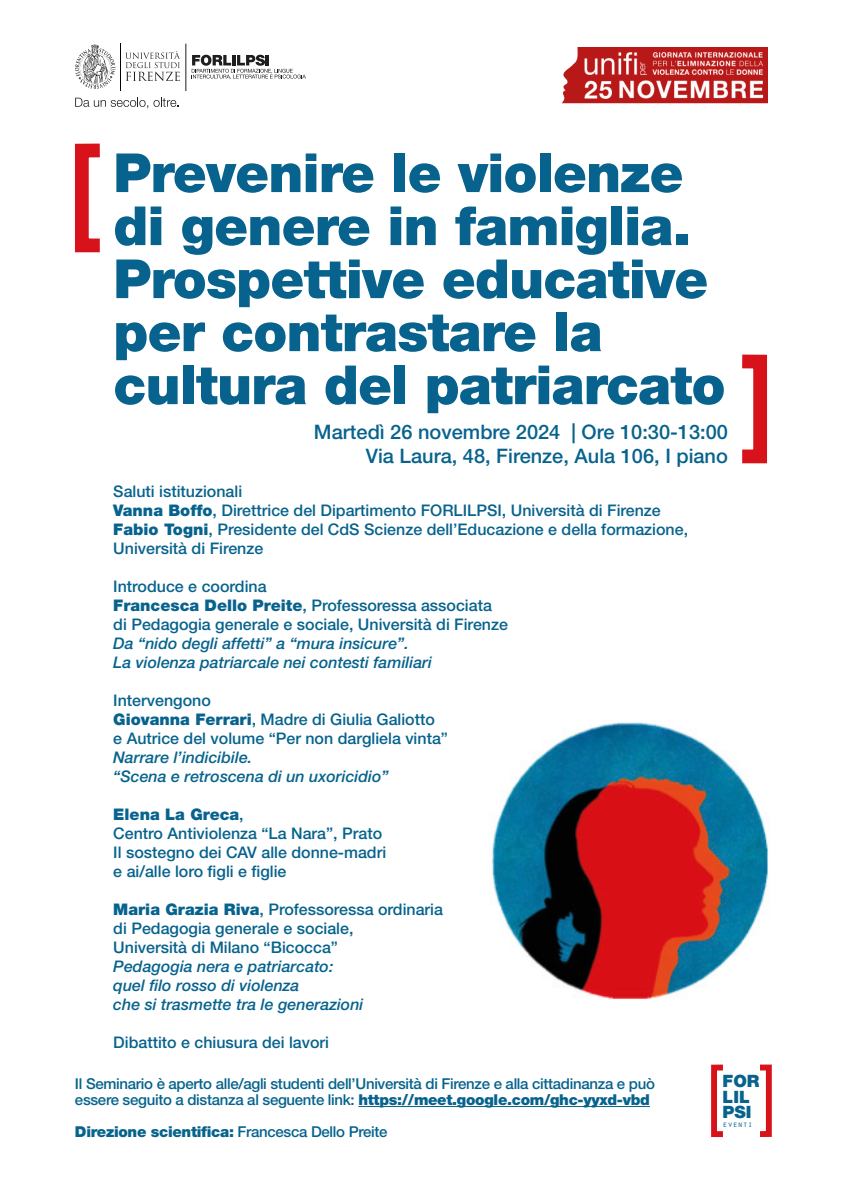
<style>
.page{position:relative;width:842px;height:1191px;background:#fff}
.page>*{position:absolute;margin:0;border:0;box-sizing:border-box;transform-origin:0 0}
.Normale{font:900 54px/53px "Helvetica Neue LT Pro";letter-spacing:-.015em;color:#07638d}
.t1{font:500 20px "Helvetica Neue LT Pro";color:#07638d}
.t2{font:900 17px "Helvetica Neue LT Pro";color:#07638d}
.t3{font:500 16px/19px "Helvetica Neue LT Pro";color:#07638d}
.t4{font:italic 500 16px/19px "Helvetica Neue LT Pro";color:#07638d}
.t5{font:500 15px/16px "Helvetica Neue LT Pro";letter-spacing:-.02em;color:#07638d}
.t6{font:900 15px "Helvetica Neue LT Pro";letter-spacing:-.02em;color:#07638d}
.Normale-2{font:8.4px "Orator Std";color:#07638d}
.s1{font-weight:900}
.s2{font-weight:500}
</style>
<div class="page">
<img style="left:562px;top:48px;width:205px;height:56px">
<div style="left:757px;top:1064px;width:15px;height:73px;border:6px solid #d8121a"></div>
<div style="left:711px;top:1064px;width:15px;height:73px;border:6px solid #d8121a"></div>
<hr style="left:358px;top:1106px;width:292px;height:1px;background:#07638d">
<div style="left:735px;top:354px;width:32px;height:109px;border:14px solid #d8121a"></div>
<div style="left:75px;top:144px;width:32px;height:108px;border:14px solid #d8121a"></div>
<hr style="left:120px;top:43px;width:1px;height:48px;background:#020203">
<svg style="left:125px;top:51px;width:55px;height:30px"></svg>
<svg style="left:75px;top:44px;width:40px;height:45px"></svg>
<svg style="left:75px;top:98px;width:104px;height:10px"></svg>
<hr style="left:186px;top:44px;width:1px;height:47px;background:#1d1d1b">
<svg style="left:192px;top:55px;width:114px;height:24px"></svg>
<img style="left:492px;top:722px;width:276px;height:277px">
<p class="Normale" style="left:113px;top:146px;width:579px">Prevenire le violenze di genere in famiglia.</p>
<p class="Normale" style="left:113px;top:252px;width:614px">Prospettive educative per contrastare la cultura del patriarcato</p>
<p class="t1" style="left:314px;top:420px;width:415px">Martedì 26 novembre 2024 | Ore 10:30-13:00</p>
<p class="t1" style="left:366px;top:444px;width:364px">Via Laura, 48, Firenze, Aula 106, I piano</p>
<p class="t3" style="left:113px;top:481px;width:130px">Saluti istituzionali</p>
<p class="t3" style="left:113px;top:500px;width:549px"><span class="s1">Vanna Boffo</span>, Direttrice del Dipartimento FORLILPSI, Università di Firenze</p>
<p class="t3" style="left:113px;top:519px;width:576px"><span class="s1">Fabio Togni</span>, Presidente del CdS Scienze dell’Educazione e della formazione,<br>Università di Firenze</p>
<p class="t3" style="left:113px;top:576px;width:155px">Introduce e coordina</p>
<p class="t3" style="left:113px;top:595px;width:396px"><span class="s1">Francesca Dello Preite</span>, Professoressa associata di Pedagogia generale e sociale, Università di Firenze</p>
<p class="t4" style="left:113px;top:633px;width:320px">Da “nido degli affetti” a “mura insicure”.<br>La violenza patriarcale nei contesti familiari</p>
<p class="t3" style="left:113px;top:690px;width:99px">Intervengono</p>
<p class="t3" style="left:113px;top:709px;width:336px"><span class="s1">Giovanna Ferrari</span>, Madre di Giulia Galiotto<br>e Autrice del volume “Per non dargliela vinta”</p>
<p class="t4" style="left:113px;top:747px;width:277px">Narrare l’indicibile.<br>“Scena e retroscena di un uxoricidio”</p>
<p class="t3" style="left:113px;top:804px;width:270px"><span class="s1">Elena La Greca</span>,<br>Centro Antiviolenza “La Nara”, Prato</p>
<p class="t3" style="left:113px;top:842px;width:274px">Il sostegno dei CAV alle donne-madri e ai/alle loro figli e figlie</p>
<p class="t3" style="left:113px;top:899px;width:331px"><span class="s1">Maria Grazia Riva</span>, Professoressa ordinaria di Pedagogia generale e sociale,<br>Università di Milano “Bicocca”</p>
<p class="t4" style="left:113px;top:956px;width:252px">Pedagogia nera e patriarcato: quel filo rosso di violenza<br>che si trasmette tra le generazioni</p>
<p class="t3" style="left:113px;top:1032px;width:217px">Dibattito e chiusura dei lavori</p>
<p class="t5" style="left:75px;top:1075px;width:581px">Il Seminario è aperto alle/agli studenti dell’Università di Firenze e alla cittadinanza e può essere seguito a distanza al seguente link: <span class="s1">https://meet.google.com/ghc-yyxd-vbd</span></p>
<p class="t6" style="left:75px;top:1122px;width:314px">Direzione scientifica: <span class="s2">Francesca Dello Preite</span></p>
<p class="t2" style="left:723px;top:1070px;width:38px">FOR</p>
<p class="t2" style="left:723px;top:1086px;width:29px">LIL</p>
<p class="t2" style="left:723px;top:1102px;width:30px">PSI</p>
<p class="Normale-2" style="left:723px;top:1118px;width:32px">eventi</p>
</div>
